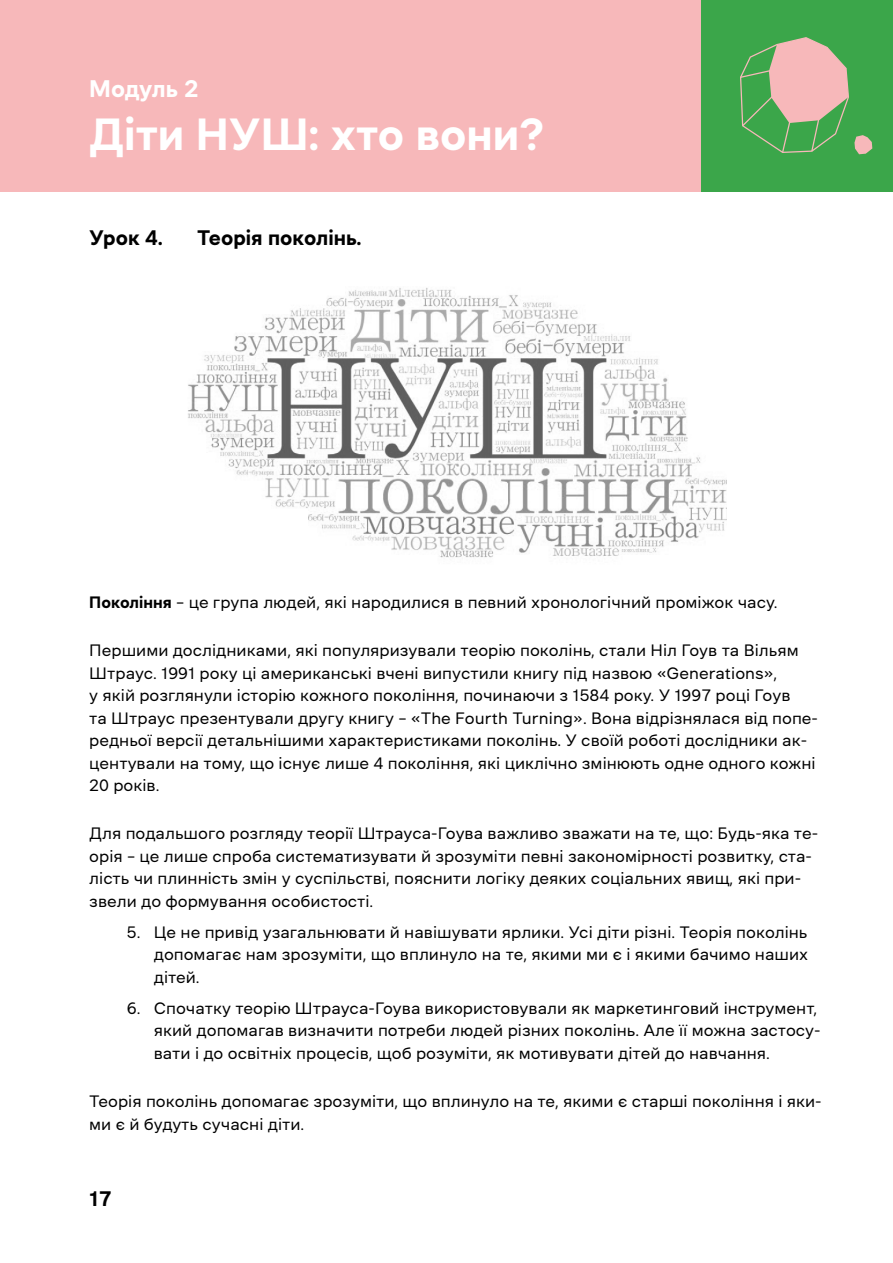
<style>
.page{position:relative;width:893px;height:1263px;background:#fff}
.page>*{position:absolute;margin:0;border:0;box-sizing:border-box;transform-origin:0 0}
.t1{font:700 45px "Inerta";color:#fff}
.t2{font:700 24px "Inerta";letter-spacing:-.01em;color:#fff}
.t3{font:700 21px "Inerta";color:#000}
.t4{font:16.5px/22.5px "Inerta";color:#000}
.s1{font-weight:700}
</style>
<div class="page">
<div style="left:0;top:0;width:893px;height:191px;background:#f7b8ba"></div>
<div style="left:702px;top:0;width:191px;height:191px;background:#3ba64a"></div>
<svg style="left:740px;top:37px;width:132px;height:117px"></svg>
<img style="left:188px;top:288px;width:538px;height:270px">
<h2 class="t2" style="left:89px;top:75px;width:111px">Модуль 2</h2>
<h1 class="t1" style="left:89px;top:108px;width:457px">Діти НУШ: хто вони?</h1>
<p class="t3" style="left:89px;top:226px;width:75px">Урок 4.</p>
<p class="t3" style="left:197px;top:226px;width:166px">Теорія поколінь.</p>
<p class="t4" style="left:89px;top:591px;width:690px"><span class="s1">Покоління</span> – це група людей, які народилися в певний хронологічний проміжок часу.</p>
<p class="t4" style="left:89px;top:639px;width:730px">Першими дослідниками, які популяризували теорію поколінь, стали Ніл Гоув та Вільям Штраус. 1991 року ці американські вчені випустили книгу під назвою «Generations»,<br>у якій розглянули історію кожного покоління, починаючи з 1584 року. У 1997 році Гоув<br>та Штраус презентували другу книгу – «The Fourth Turning». Вона відрізнялася від попе&shy;редньої версії детальнішими характеристиками поколінь. У своїй роботі дослідники ак&shy;центували на тому, що існує лише 4 покоління, які циклічно змінюють одне одного кожні 20 років.</p>
<p class="t4" style="left:89px;top:822px;width:730px">Для подальшого розгляду теорії Штрауса-Гоува важливо зважати на те, що: Будь-яка те&shy;орія – це лише спроба систематизувати й зрозуміти певні закономірності розвитку, ста&shy;лість чи плинність змін у суспільстві, пояснити логіку деяких соціальних явищ, які при&shy;звели до формування особистості.</p>
<p class="t4" style="left:154px;top:921px;width:656px;text-align:justify;text-indent:-27px">5. Це не привід узагальнювати й навішувати ярлики. Усі діти різні. Теорія поколінь допомагає нам зрозуміти, що вплинуло на те, якими ми є і якими бачимо наших дітей.</p>
<p class="t4" style="left:154px;top:997px;width:668px;text-indent:-27px">6. Спочатку теорію Штрауса-Гоува використовували як маркетинговий інструмент, який допомагав визначити потреби людей різних поколінь. Але її можна застосу&shy;вати і до освітніх процесів, щоб розуміти, як мотивувати дітей до навчання.</p>
<p class="t4" style="left:89px;top:1090px;width:734px">Теорія поколінь допомагає зрозуміти, що вплинуло на те, якими є старші покоління і яки&shy;ми є й будуть сучасні діти.</p>
<p class="t3" style="left:89px;top:1187px;width:24px">17</p>
</div>
